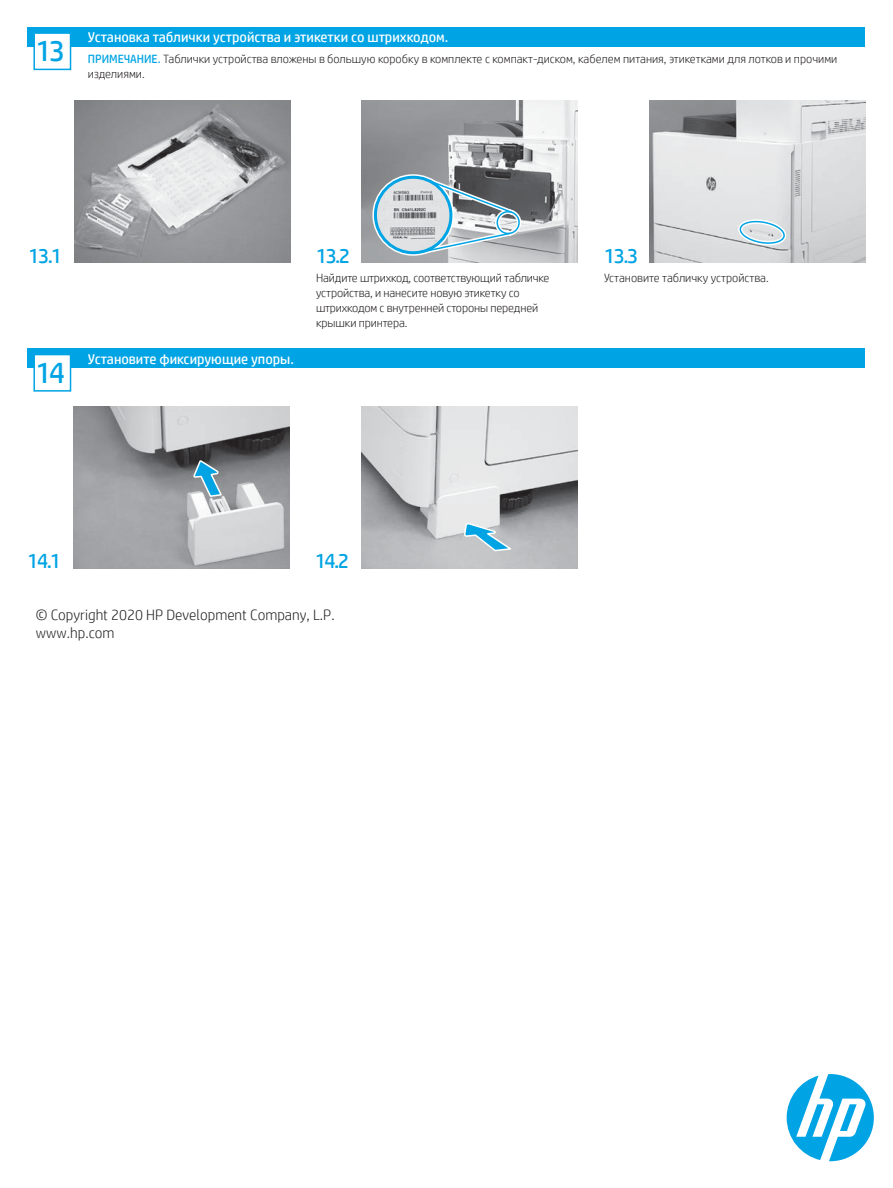
<style>
.page{position:relative;width:893px;height:1188px;background:#fff}
.page>*{position:absolute;margin:0;border:0;box-sizing:border-box;transform-origin:0 0}
.t1{font:30px "HP Simplified";color:#00a4e4}
.t2{font:21px "HP Simplified";letter-spacing:-.08em;color:#00a4e4}
.t3{font:300 15px/18px "HP Simplified";color:#231f20}
.t4{font:14.25px "HP Simplified";color:#fff}
.t5{font:300 12px/15px "HP Simplified";letter-spacing:-.01em;color:#231f20}
.s1{font-weight:400;color:#00a4e4}
</style>
<div class="page">
<img style="left:74px;top:101px;width:217px;height:161px">
<img style="left:74px;top:407px;width:216px;height:162px">
<svg style="left:193px;top:459px;width:30px;height:39px"></svg>
<img style="left:361px;top:407px;width:216px;height:162px">
<svg style="left:463px;top:521px;width:52px;height:32px"></svg>
<img style="left:361px;top:101px;width:216px;height:162px">
<svg style="left:369px;top:171px;width:155px;height:88px"></svg>
<img style="left:649px;top:101px;width:216px;height:161px">
<svg style="left:738px;top:218px;width:51px;height:27px"></svg>
<div style="left:28px;top:27px;width:837px;height:19px;background:#00a4e4"></div>
<div style="left:33px;top:32px;width:38px;height:38px;background:#fff;border:2px solid #00a4e4"></div>
<div style="left:28px;top:348px;width:837px;height:20px;background:#00a4e4"></div>
<div style="left:33px;top:354px;width:38px;height:38px;background:#fff;border:2px solid #00a4e4"></div>
<svg style="left:787px;top:1074px;width:87px;height:87px"></svg>
<h1 class="t1" style="left:36px;top:31px;width:31px">13</h1>
<p class="t4" style="left:88px;top:27px;width:362px">Установка таблички устройства и этикетки со штрихкодом.</p>
<p class="t5" style="left:88px;top:51px;width:751px"><span class="s1">ПРИМЕЧАНИЕ.</span> Таблички устройства вложены в большую коробку в комплекте с компакт-диском, кабелем питания, этикетками для лотков и прочими изделиями.</p>
<h2 class="t2" style="left:29px;top:242px;width:35px">13.1</h2>
<h1 class="t1" style="left:36px;top:353px;width:31px">14</h1>
<p class="t4" style="left:88px;top:349px;width:208px">Установите фиксирующие упоры.</p>
<h2 class="t2" style="left:316px;top:242px;width:35px">13.2</h2>
<h2 class="t2" style="left:604px;top:242px;width:35px">13.3</h2>
<p class="t5" style="left:316px;top:270px;width:235px">Найдите штрихкод, соответствующий табличке устройства, и нанесите новую этикетку со штрихкодом с внутренней стороны передней крышки принтера.</p>
<p class="t5" style="left:604px;top:270px;width:166px">Установите табличку устройства.</p>
<h2 class="t2" style="left:28px;top:547px;width:35px">14.1</h2>
<h2 class="t2" style="left:315px;top:547px;width:35px">14.2</h2>
<p class="t3" style="left:36px;top:605px;width:300px">© Copyright 2020 HP Development Company, L.P. www.hp.com</p>
</div>
